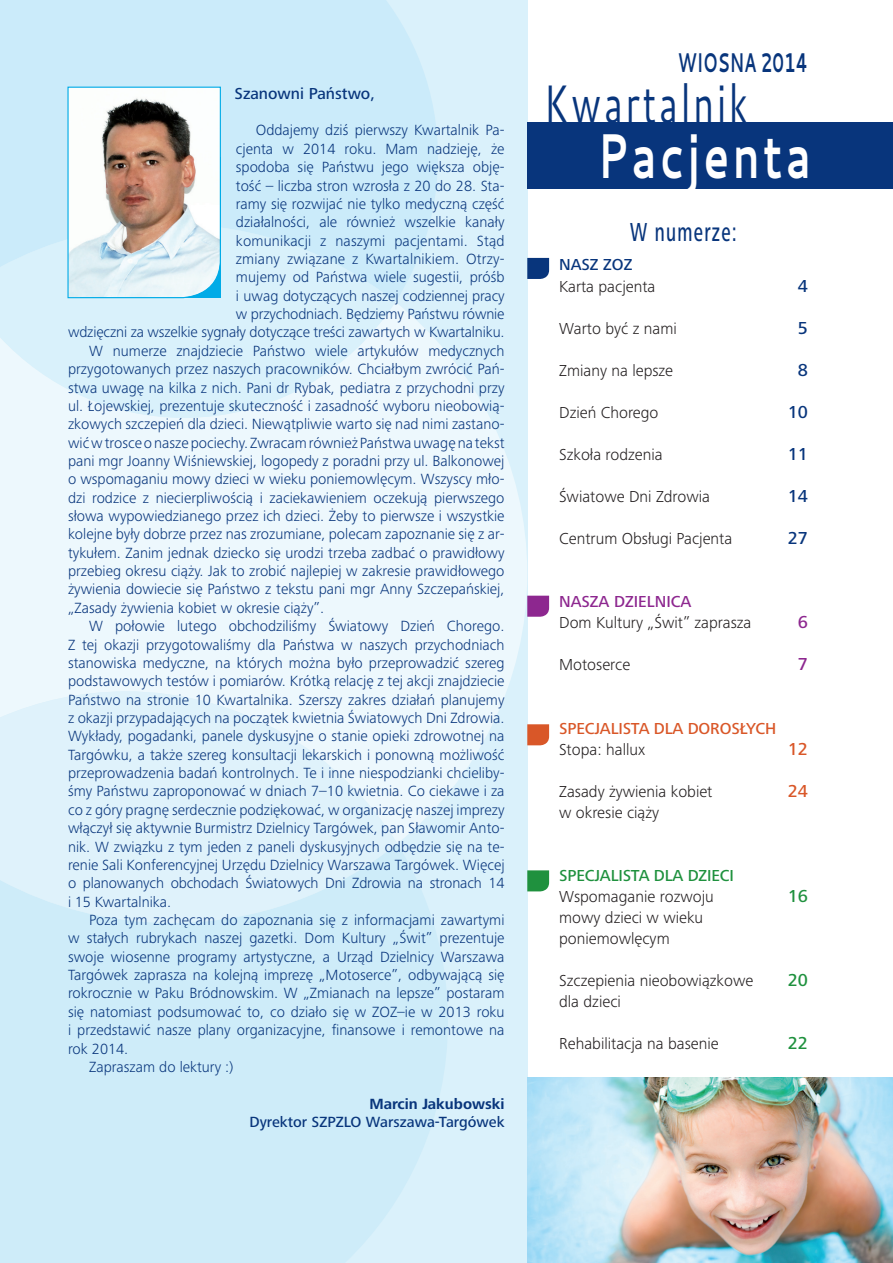
<style>
.page{position:relative;width:893px;height:1263px;background:#fff}
.page>*{position:absolute;margin:0;border:0;box-sizing:border-box;transform-origin:0 0}
.t1{font:700 63px "Cantarell";letter-spacing:.08em;color:#fff;scale:.67 1}
.t2{font:54px "Cantarell";letter-spacing:.08em;color:#08357c;scale:.67 1}
.t3{font:700 27px "Cantarell";color:#08357c;scale:.6 1}
.t4{font:500 27px "Frutiger Next Pro";letter-spacing:.07em;color:#08357c;scale:.67 1}
.t5{font:500 18px "Frutiger Next Pro";color:#08357c}
.t6{font:500 18px "Frutiger Next Pro";color:#1f913e}
.t7{font:500 18px "Frutiger Next Pro";color:#d95728}
.t8{font:500 18px "Frutiger Next Pro";color:#8d278f}
.t9{font:300 16.5px/21px "Frutiger Next Pro";color:#231f20}
.t10{font:500 16.5px "Frutiger Next Pro";color:#08357c}
.t11{font:500 16.5px "Frutiger Next Pro";letter-spacing:-.01em;color:#d95728}
.t12{font:500 16.5px "Frutiger Next Pro";letter-spacing:-.01em;color:#1f913e}
.t13{font:500 16.5px "Frutiger Next Pro";color:#8d278f}
.t14{font:300 15.3px "Frutiger Next Pro";color:#08357c}
.t15{font:500 15.3px "Frutiger Next Pro";color:#08357c}
.t16{font:700 15.3px "Frutiger Next Pro";color:#08357c}
</style>
<div class="page">
<div style="left:0;top:0;width:527px;height:1263px;background:#daf1fb"></div>
<svg style="left:0;top:302px;width:527px;height:541px;background:#ebf7fc"></svg>
<div style="left:0;top:844px;width:448px;height:419px;background:#ceecf9"></div>
<svg style="left:0;top:691px;width:397px;height:232px"></svg>
<div style="left:0;top:0;width:438px;height:301px;background:#cbebfa"></div>
<svg style="left:0;top:224px;width:395px;height:194px"></svg>
<div style="left:528px;top:123px;width:365px;height:66px;background:#08357c"></div>
<svg style="left:527px;top:724px;width:22px;height:21px"></svg>
<svg style="left:527px;top:870px;width:22px;height:21px"></svg>
<svg style="left:527px;top:596px;width:22px;height:21px"></svg>
<svg style="left:527px;top:258px;width:22px;height:21px"></svg>
<img style="left:527px;top:1077px;width:366px;height:186px">
<svg style="left:67px;top:86px;width:154px;height:213px"></svg>
<p class="t10" style="left:235px;top:87px;width:142px">Szanowni Państwo,</p>
<p class="t14" style="left:256px;top:124px;width:250px">Oddajemy dziś pierwszy Kwartalnik Pa-</p>
<p class="t14" style="left:236px;top:143px;width:270px">cjenta w 2014 roku. Mam nadzieję, że</p>
<p class="t14" style="left:236px;top:161px;width:270px">spodoba się Państwu jego większa obję-</p>
<p class="t14" style="left:236px;top:179px;width:270px">tość – liczba stron wzrosła z 20 do 28. Sta-</p>
<p class="t14" style="left:236px;top:198px;width:270px">ramy się rozwijać nie tylko medyczną część</p>
<p class="t14" style="left:236px;top:216px;width:270px">działalności, ale również wszelkie kanały</p>
<p class="t14" style="left:236px;top:234px;width:270px">komunikacji z naszymi pacjentami. Stąd</p>
<p class="t14" style="left:236px;top:253px;width:270px">zmiany związane z Kwartalnikiem. Otrzy-</p>
<p class="t14" style="left:236px;top:271px;width:270px">mujemy od Państwa wiele sugestii, próśb</p>
<p class="t14" style="left:236px;top:290px;width:270px">i uwag dotyczących naszej codziennej pracy</p>
<p class="t14" style="left:236px;top:308px;width:270px">w przychodniach. Będziemy Państwu równie</p>
<p class="t14" style="left:68px;top:326px;width:438px">wdzięczni za wszelkie sygnały dotyczące treści zawartych w Kwartalniku.</p>
<p class="t14" style="left:89px;top:345px;width:417px">W numerze znajdziecie Państwo wiele artykułów medycznych</p>
<p class="t14" style="left:68px;top:363px;width:438px">przygotowanych przez naszych pracowników. Chciałbym zwrócić Pań-</p>
<p class="t14" style="left:68px;top:381px;width:438px">stwa uwagę na kilka z nich. Pani dr Rybak, pediatra z przychodni przy</p>
<p class="t14" style="left:68px;top:400px;width:438px">ul. Łojewskiej, prezentuje skuteczność i zasadność wyboru nieobowią-</p>
<p class="t14" style="left:68px;top:418px;width:438px">zkowych szczepień dla dzieci. Niewątpliwie warto się nad nimi zastano-</p>
<p class="t14" style="left:68px;top:436px;width:438px">wić w trosce o nasze pociechy. Zwracam również Państwa uwagę na tekst</p>
<p class="t14" style="left:68px;top:455px;width:438px">pani mgr Joanny Wiśniewskiej, logopedy z poradni przy ul. Balkonowej</p>
<p class="t14" style="left:68px;top:473px;width:438px">o wspomaganiu mowy dzieci w wieku poniemowlęcym. Wszyscy mło-</p>
<p class="t14" style="left:68px;top:491px;width:438px">dzi rodzice z niecierpliwością i zaciekawieniem oczekują pierwszego</p>
<p class="t14" style="left:68px;top:510px;width:438px">słowa wypowiedzianego przez ich dzieci. Żeby to pierwsze i wszystkie</p>
<p class="t14" style="left:68px;top:528px;width:438px">kolejne były dobrze przez nas zrozumiane, polecam zapoznanie się z ar-</p>
<p class="t14" style="left:68px;top:547px;width:438px">tykułem. Zanim jednak dziecko się urodzi trzeba zadbać o prawidłowy</p>
<p class="t14" style="left:68px;top:565px;width:438px">przebieg okresu ciąży. Jak to zrobić najlepiej w zakresie prawidłowego</p>
<p class="t14" style="left:68px;top:583px;width:438px">żywienia dowiecie się Państwo z tekstu pani mgr Anny Szczepańskiej,</p>
<p class="t14" style="left:68px;top:602px;width:258px">„Zasady żywienia kobiet w okresie ciąży”.</p>
<p class="t14" style="left:89px;top:620px;width:417px">W połowie lutego obchodziliśmy Światowy Dzień Chorego.</p>
<p class="t14" style="left:68px;top:638px;width:438px">Z tej okazji przygotowaliśmy dla Państwa w naszych przychodniach</p>
<p class="t14" style="left:68px;top:657px;width:438px">stanowiska medyczne, na których można było przeprowadzić szereg</p>
<p class="t14" style="left:68px;top:675px;width:438px">podstawowych testów i pomiarów. Krótką relację z tej akcji znajdziecie</p>
<p class="t14" style="left:68px;top:693px;width:438px">Państwo na stronie 10 Kwartalnika. Szerszy zakres działań planujemy</p>
<p class="t14" style="left:68px;top:712px;width:438px">z okazji przypadających na początek kwietnia Światowych Dni Zdrowia.</p>
<p class="t14" style="left:68px;top:730px;width:438px">Wykłady, pogadanki, panele dyskusyjne o stanie opieki zdrowotnej na</p>
<p class="t14" style="left:68px;top:749px;width:438px">Targówku, a także szereg konsultacji lekarskich i ponowną możliwość</p>
<p class="t14" style="left:68px;top:767px;width:438px">przeprowadzenia badań kontrolnych. Te i inne niespodzianki chcieliby-</p>
<p class="t14" style="left:68px;top:785px;width:438px">śmy Państwu zaproponować w dniach 7–10 kwietnia. Co ciekawe i za</p>
<p class="t14" style="left:68px;top:804px;width:438px">co z góry pragnę serdecznie podziękować, w organizację naszej imprezy</p>
<p class="t14" style="left:68px;top:822px;width:438px">włączył się aktywnie Burmistrz Dzielnicy Targówek, pan Sławomir Anto-</p>
<p class="t14" style="left:68px;top:840px;width:438px">nik. W związku z tym jeden z paneli dyskusyjnych odbędzie się na te-</p>
<p class="t14" style="left:68px;top:859px;width:438px">renie Sali Konferencyjnej Urzędu Dzielnicy Warszawa Targówek. Więcej</p>
<p class="t14" style="left:68px;top:877px;width:438px">o planowanych obchodach Światowych Dni Zdrowia na stronach 14</p>
<p class="t14" style="left:68px;top:895px;width:105px">i 15 Kwartalnika.</p>
<p class="t14" style="left:89px;top:914px;width:417px">Poza tym zachęcam do zapoznania się z informacjami zawartymi</p>
<p class="t14" style="left:68px;top:932px;width:438px">w stałych rubrykach naszej gazetki. Dom Kultury „Świt” prezentuje</p>
<p class="t14" style="left:68px;top:950px;width:438px">swoje wiosenne programy artystyczne, a Urząd Dzielnicy Warszawa</p>
<p class="t14" style="left:68px;top:969px;width:438px">Targówek zaprasza na kolejną imprezę „Motoserce”, odbywającą się</p>
<p class="t14" style="left:68px;top:987px;width:438px">rokrocznie w Paku Bródnowskim. W „Zmianach na lepsze” postaram</p>
<p class="t14" style="left:68px;top:1006px;width:438px">się natomiast podsumować to, co działo się w ZOZ–ie w 2013 roku</p>
<p class="t14" style="left:68px;top:1024px;width:438px">i przedstawić nasze plany organizacyjne, finansowe i remontowe na</p>
<p class="t14" style="left:68px;top:1042px;width:62px">rok 2014.</p>
<p class="t14" style="left:89px;top:1061px;width:146px">Zapraszam do lektury :)</p>
<p class="t16" style="left:369px;top:1098px;width:137px">Marcin Jakubowski</p>
<p class="t15" style="left:249px;top:1116px;width:257px">Dyrektor SZPZLO Warszawa-Targówek</p>
<h3 class="t3" style="left:678px;top:43px;width:219px">WIOSNA 2014</h3>
<h2 class="t2" style="left:544px;top:66px;width:307px">Kwartalnik</h2>
<h1 class="t1" style="left:597px;top:112px;width:320px">Pacjenta</h1>
<h3 class="t4" style="left:630px;top:221px;width:161px">W numerze:</h3>
<p class="t10" style="left:559px;top:259px;width:75px">NASZ ZOZ</p>
<p class="t9" style="left:559px;top:277px;width:98px">Karta pacjenta</p>
<p class="t9" style="left:559px;top:319px;width:119px">Warto być z nami</p>
<p class="t9" style="left:559px;top:361px;width:116px">Zmiany na lepsze</p>
<p class="t9" style="left:559px;top:403px;width:101px">Dzień Chorego</p>
<p class="t9" style="left:559px;top:445px;width:105px">Szkoła rodzenia</p>
<p class="t9" style="left:559px;top:487px;width:152px">Światowe Dni Zdrowia</p>
<p class="t9" style="left:559px;top:529px;width:175px">Centrum Obsługi Pacjenta</p>
<p class="t13" style="left:559px;top:595px;width:134px">NASZA DZIELNICA</p>
<p class="t9" style="left:559px;top:613px;width:194px">Dom Kultury „Świt” zaprasza</p>
<p class="t9" style="left:559px;top:656px;width:73px">Motoserce</p>
<p class="t5" style="left:798px;top:279px;width:12px">4</p>
<p class="t5" style="left:798px;top:321px;width:12px">5</p>
<p class="t5" style="left:798px;top:363px;width:12px">8</p>
<p class="t5" style="left:788px;top:405px;width:22px">10</p>
<p class="t5" style="left:788px;top:447px;width:22px">11</p>
<p class="t5" style="left:788px;top:489px;width:22px">14</p>
<p class="t5" style="left:788px;top:531px;width:22px">27</p>
<p class="t8" style="left:798px;top:615px;width:12px">6</p>
<p class="t8" style="left:798px;top:657px;width:12px">7</p>
<p class="t11" style="left:559px;top:722px;width:219px">SPECJALISTA DLA DOROSŁYCH</p>
<p class="t9" style="left:559px;top:740px;width:87px">Stopa: hallux</p>
<p class="t9" style="left:559px;top:782px;width:155px">Zasady żywienia kobiet w okresie ciąży</p>
<p class="t7" style="left:788px;top:742px;width:22px">12</p>
<p class="t7" style="left:788px;top:784px;width:22px">24</p>
<p class="t12" style="left:559px;top:869px;width:176px">SPECJALISTA DLA DZIECI</p>
<p class="t9" style="left:559px;top:887px;width:156px">Wspomaganie rozwoju mowy dzieci w wieku poniemowlęcym</p>
<p class="t9" style="left:559px;top:971px;width:196px">Szczepienia nieobowiązkowe dla dzieci</p>
<p class="t9" style="left:559px;top:1034px;width:161px">Rehabilitacja na basenie</p>
<p class="t6" style="left:788px;top:889px;width:22px">16</p>
<p class="t6" style="left:788px;top:973px;width:22px">20</p>
<p class="t6" style="left:788px;top:1036px;width:22px">22</p>
</div>
